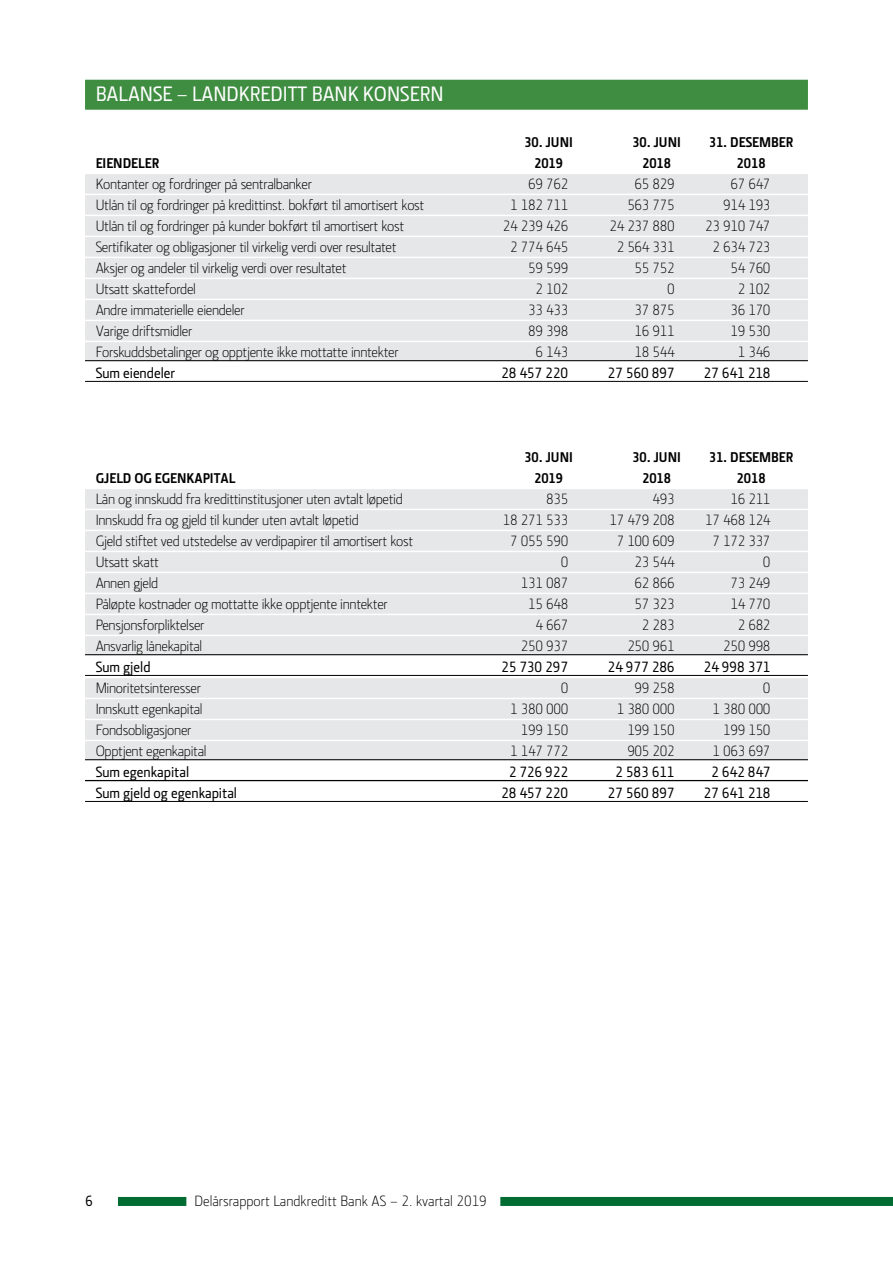
<style>
.page{position:relative;width:893px;height:1263px;background:#fff}
.page>*{position:absolute;margin:0;border:0;box-sizing:border-box;transform-origin:0 0}
.t1{font:500 21px "Section LK";color:#fff}
.t2{font:300 15px "Section LK";letter-spacing:-.02em;color:#000}
.t3{font:500 15px "Section LK";color:#000}
.t4{font:300 15px "Section LK";color:#000}
.t5{font:700 14.25px "Section LK";color:#000}
</style>
<div class="page">
<div style="left:118px;top:1197px;width:68px;height:9px;background:#006c32"></div>
<div style="left:500px;top:1197px;width:393px;height:9px;background:#006c32"></div>
<div style="left:85px;top:80px;width:723px;height:30px;background:#3f8d41"></div>
<div style="left:85px;top:174px;width:723px;height:20px;background:#e6e7e8"></div>
<div style="left:85px;top:195px;width:723px;height:20px;background:#e6e7e8"></div>
<div style="left:85px;top:216px;width:723px;height:20px;background:#e6e7e8"></div>
<div style="left:85px;top:237px;width:723px;height:20px;background:#e6e7e8"></div>
<div style="left:85px;top:258px;width:723px;height:20px;background:#e6e7e8"></div>
<div style="left:85px;top:279px;width:723px;height:20px;background:#e6e7e8"></div>
<div style="left:85px;top:300px;width:723px;height:20px;background:#e6e7e8"></div>
<div style="left:85px;top:321px;width:723px;height:20px;background:#e6e7e8"></div>
<div style="left:85px;top:342px;width:723px;height:20px;background:#e6e7e8"></div>
<hr style="left:85px;top:360px;width:723px;height:1px;background:#000">
<hr style="left:85px;top:381px;width:723px;height:1px;background:#000">
<div style="left:85px;top:489px;width:723px;height:20px;background:#e6e7e8"></div>
<div style="left:85px;top:510px;width:723px;height:20px;background:#e6e7e8"></div>
<div style="left:85px;top:531px;width:723px;height:20px;background:#e6e7e8"></div>
<div style="left:85px;top:552px;width:723px;height:20px;background:#e6e7e8"></div>
<div style="left:85px;top:573px;width:723px;height:20px;background:#e6e7e8"></div>
<div style="left:85px;top:594px;width:723px;height:20px;background:#e6e7e8"></div>
<div style="left:85px;top:615px;width:723px;height:20px;background:#e6e7e8"></div>
<div style="left:85px;top:636px;width:723px;height:20px;background:#e6e7e8"></div>
<hr style="left:85px;top:654px;width:723px;height:1px;background:#000">
<hr style="left:85px;top:675px;width:723px;height:1px;background:#000">
<div style="left:85px;top:678px;width:723px;height:20px;background:#e6e7e8"></div>
<div style="left:85px;top:699px;width:723px;height:20px;background:#e6e7e8"></div>
<div style="left:85px;top:720px;width:723px;height:20px;background:#e6e7e8"></div>
<div style="left:85px;top:741px;width:723px;height:20px;background:#e6e7e8"></div>
<hr style="left:85px;top:759px;width:723px;height:1px;background:#000">
<hr style="left:85px;top:780px;width:723px;height:1px;background:#000">
<hr style="left:85px;top:801px;width:723px;height:1px;background:#000">
<h1 class="t1" style="left:96px;top:82px;width:349px">BALANSE – LANDKREDITT BANK KONSERN</h1>
<p class="t5" style="left:524px;top:134px;width:50px">30. JUNI</p>
<p class="t5" style="left:632px;top:134px;width:50px">30. JUNI</p>
<p class="t5" style="left:709px;top:134px;width:86px">31. DESEMBER</p>
<p class="t5" style="left:96px;top:155px;width:65px">EIENDELER</p>
<p class="t5" style="left:534px;top:155px;width:30px">2019</p>
<p class="t5" style="left:642px;top:155px;width:30px">2018</p>
<p class="t5" style="left:737px;top:155px;width:30px">2018</p>
<p class="t2" style="left:96px;top:175px;width:218px">Kontanter og fordringer på sentralbanker</p>
<p class="t2" style="left:528px;top:175px;width:42px">69 762</p>
<p class="t2" style="left:635px;top:175px;width:42px">65 829</p>
<p class="t2" style="left:730px;top:175px;width:42px">67 647</p>
<p class="t2" style="left:96px;top:196px;width:330px">Utlån til og fordringer på kredittinst. bokført til amortisert kost</p>
<p class="t2" style="left:510px;top:196px;width:60px">1 182 711</p>
<p class="t2" style="left:627px;top:196px;width:49px">563 775</p>
<p class="t2" style="left:723px;top:196px;width:49px">914 193</p>
<p class="t2" style="left:96px;top:217px;width:310px">Utlån til og fordringer på kunder bokført til amortisert kost</p>
<p class="t2" style="left:503px;top:217px;width:67px">24 239 426</p>
<p class="t2" style="left:609px;top:217px;width:67px">24 237 880</p>
<p class="t2" style="left:705px;top:217px;width:67px">23 910 747</p>
<p class="t2" style="left:96px;top:238px;width:302px">Sertifikater og obligasjoner til virkelig verdi over resultatet</p>
<p class="t2" style="left:510px;top:238px;width:60px">2 774 645</p>
<p class="t2" style="left:617px;top:238px;width:60px">2 564 331</p>
<p class="t2" style="left:712px;top:238px;width:60px">2 634 723</p>
<p class="t2" style="left:96px;top:259px;width:252px">Aksjer og andeler til virkelig verdi over resultatet</p>
<p class="t2" style="left:528px;top:259px;width:42px">59 599</p>
<p class="t2" style="left:635px;top:259px;width:42px">55 752</p>
<p class="t2" style="left:730px;top:259px;width:42px">54 760</p>
<p class="t2" style="left:96px;top:280px;width:102px">Utsatt skattefordel</p>
<p class="t2" style="left:535px;top:280px;width:34px">2 102</p>
<p class="t2" style="left:667px;top:280px;width:9px">0</p>
<p class="t2" style="left:738px;top:280px;width:34px">2 102</p>
<p class="t2" style="left:96px;top:301px;width:151px">Andre immaterielle eiendeler</p>
<p class="t2" style="left:528px;top:301px;width:42px">33 433</p>
<p class="t2" style="left:635px;top:301px;width:42px">37 875</p>
<p class="t2" style="left:730px;top:301px;width:42px">36 170</p>
<p class="t2" style="left:96px;top:322px;width:98px">Varige driftsmidler</p>
<p class="t2" style="left:528px;top:322px;width:42px">89 398</p>
<p class="t2" style="left:635px;top:322px;width:42px">16 911</p>
<p class="t2" style="left:730px;top:322px;width:42px">19 530</p>
<p class="t2" style="left:96px;top:343px;width:304px">Forskuddsbetalinger og opptjente ikke mottatte inntekter</p>
<p class="t2" style="left:535px;top:343px;width:34px">6 143</p>
<p class="t2" style="left:635px;top:343px;width:42px">18 544</p>
<p class="t2" style="left:738px;top:343px;width:34px">1 346</p>
<p class="t3" style="left:96px;top:364px;width:81px">Sum eiendeler</p>
<p class="t3" style="left:501px;top:364px;width:68px">28 457 220</p>
<p class="t3" style="left:608px;top:364px;width:68px">27 560 897</p>
<p class="t3" style="left:704px;top:364px;width:68px">27 641 218</p>
<p class="t5" style="left:524px;top:449px;width:50px">30. JUNI</p>
<p class="t5" style="left:632px;top:449px;width:50px">30. JUNI</p>
<p class="t5" style="left:709px;top:449px;width:86px">31. DESEMBER</p>
<p class="t5" style="left:96px;top:470px;width:141px">GJELD OG EGENKAPITAL</p>
<p class="t5" style="left:534px;top:470px;width:30px">2019</p>
<p class="t5" style="left:642px;top:470px;width:30px">2018</p>
<p class="t5" style="left:737px;top:470px;width:30px">2018</p>
<p class="t2" style="left:96px;top:490px;width:309px">Lån og innskudd fra kredittinstitusjoner uten avtalt løpetid</p>
<p class="t2" style="left:546px;top:490px;width:24px">835</p>
<p class="t2" style="left:653px;top:490px;width:24px">493</p>
<p class="t2" style="left:730px;top:490px;width:42px">16 211</p>
<p class="t2" style="left:96px;top:511px;width:265px">Innskudd fra og gjeld til kunder uten avtalt løpetid</p>
<p class="t2" style="left:503px;top:511px;width:67px">18 271 533</p>
<p class="t2" style="left:609px;top:511px;width:67px">17 479 208</p>
<p class="t2" style="left:705px;top:511px;width:67px">17 468 124</p>
<p class="t2" style="left:96px;top:532px;width:319px">Gjeld stiftet ved utstedelse av verdipapirer til amortisert kost</p>
<p class="t2" style="left:510px;top:532px;width:60px">7 055 590</p>
<p class="t2" style="left:617px;top:532px;width:60px">7 100 609</p>
<p class="t2" style="left:712px;top:532px;width:60px">7 172 337</p>
<p class="t2" style="left:96px;top:553px;width:65px">Utsatt skatt</p>
<p class="t2" style="left:561px;top:553px;width:9px">0</p>
<p class="t2" style="left:635px;top:553px;width:42px">23 544</p>
<p class="t2" style="left:763px;top:553px;width:9px">0</p>
<p class="t2" style="left:96px;top:574px;width:64px">Annen gjeld</p>
<p class="t2" style="left:521px;top:574px;width:49px">131 087</p>
<p class="t2" style="left:635px;top:574px;width:42px">62 866</p>
<p class="t2" style="left:730px;top:574px;width:42px">73 249</p>
<p class="t2" style="left:96px;top:595px;width:294px">Påløpte kostnader og mottatte ikke opptjente inntekter</p>
<p class="t2" style="left:528px;top:595px;width:42px">15 648</p>
<p class="t2" style="left:635px;top:595px;width:42px">57 323</p>
<p class="t2" style="left:730px;top:595px;width:42px">14 770</p>
<p class="t2" style="left:96px;top:616px;width:110px">Pensjonsforpliktelser</p>
<p class="t2" style="left:535px;top:616px;width:34px">4 667</p>
<p class="t2" style="left:642px;top:616px;width:34px">2 283</p>
<p class="t2" style="left:738px;top:616px;width:34px">2 682</p>
<p class="t2" style="left:96px;top:637px;width:108px">Ansvarlig lånekapital</p>
<p class="t2" style="left:521px;top:637px;width:49px">250 937</p>
<p class="t2" style="left:627px;top:637px;width:49px">250 961</p>
<p class="t2" style="left:723px;top:637px;width:49px">250 998</p>
<p class="t3" style="left:96px;top:658px;width:56px">Sum gjeld</p>
<p class="t3" style="left:501px;top:658px;width:68px">25 730 297</p>
<p class="t3" style="left:608px;top:658px;width:68px">24 977 286</p>
<p class="t3" style="left:704px;top:658px;width:68px">24 998 371</p>
<p class="t2" style="left:96px;top:679px;width:107px">Minoritetsinteresser</p>
<p class="t2" style="left:561px;top:679px;width:9px">0</p>
<p class="t2" style="left:635px;top:679px;width:42px">99 258</p>
<p class="t2" style="left:763px;top:679px;width:9px">0</p>
<p class="t2" style="left:96px;top:700px;width:108px">Innskutt egenkapital</p>
<p class="t2" style="left:510px;top:700px;width:60px">1 380 000</p>
<p class="t2" style="left:617px;top:700px;width:60px">1 380 000</p>
<p class="t2" style="left:712px;top:700px;width:60px">1 380 000</p>
<p class="t2" style="left:96px;top:721px;width:97px">Fondsobligasjoner</p>
<p class="t2" style="left:521px;top:721px;width:49px">199 150</p>
<p class="t2" style="left:627px;top:721px;width:49px">199 150</p>
<p class="t2" style="left:723px;top:721px;width:49px">199 150</p>
<p class="t2" style="left:96px;top:742px;width:112px">Opptjent egenkapital</p>
<p class="t2" style="left:510px;top:742px;width:60px">1 147 772</p>
<p class="t2" style="left:627px;top:742px;width:49px">905 202</p>
<p class="t2" style="left:712px;top:742px;width:60px">1 063 697</p>
<p class="t3" style="left:96px;top:763px;width:95px">Sum egenkapital</p>
<p class="t3" style="left:509px;top:763px;width:61px">2 726 922</p>
<p class="t3" style="left:615px;top:763px;width:61px">2 583 611</p>
<p class="t3" style="left:711px;top:763px;width:61px">2 642 847</p>
<p class="t3" style="left:96px;top:784px;width:143px">Sum gjeld og egenkapital</p>
<p class="t3" style="left:501px;top:784px;width:68px">28 457 220</p>
<p class="t3" style="left:608px;top:784px;width:68px">27 560 897</p>
<p class="t3" style="left:704px;top:784px;width:68px">27 641 218</p>
<p class="t3" style="left:85px;top:1192px;width:9px">6</p>
<p class="t4" style="left:195px;top:1192px;width:294px">Delårsrapport Landkreditt Bank AS – 2. kvartal 2019</p>
</div>
